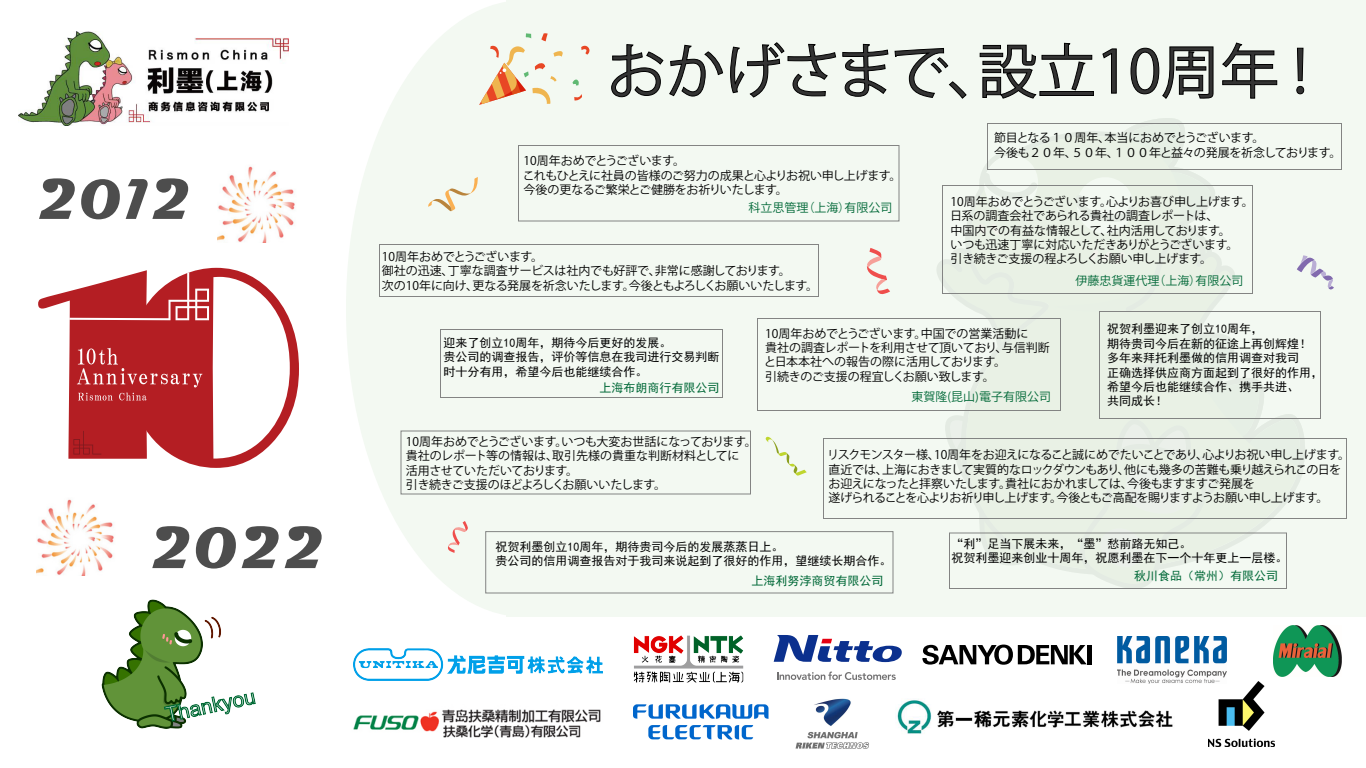
<style>
.page{position:relative;width:1366px;height:768px;background:#fff}
.page>*{position:absolute;margin:0;border:0;box-sizing:border-box;transform-origin:0 0}
.t1{font:700 60px "Magneto";color:#4d4d4d}
.t2{font:59px "Koz Go Pr 6 N";color:#333}
.t3{font:700 58px "Magneto";color:#4d4d4d}
.t4{font:12px/14.4px "Koz Go Pr 6 N";letter-spacing:-.03em;color:#000}
.t5{font:12px/14.4px "Sim Hei";color:#000}
.t6{font:12px/14.4px "Koz Go Pr 6 N";letter-spacing:-.05em;color:#000}
.t7{font:12px/14.4px "Koz Go Pr 6 N";letter-spacing:-.01em;color:#000}
.t8{font:12px/14.4px "Koz Go Pr 6 N";color:#000}
.t9{font:12px "Koz Go Pr 6 N";color:#006837}
.t10{font:12px "Sim Hei";color:#006837}
</style>
<div class="page">
<img style="left:101px;top:599px;width:155px;height:130px">
<svg style="left:38px;top:268px;width:261px;height:200px"></svg>
<img style="left:18px;top:31px;width:271px;height:95px">
<div style="left:506px;top:0;width:860px;height:617px;background:#f3f9f2"></div>
<div style="left:346px;top:0;width:358px;height:617px;background:#f3f9f2;border-radius:50%"></div>
<svg style="left:611px;top:44px;width:112px;height:53px"></svg>
<svg style="left:730px;top:42px;width:106px;height:56px"></svg>
<svg style="left:842px;top:44px;width:46px;height:53px"></svg>
<svg style="left:895px;top:48px;width:72px;height:51px"></svg>
<svg style="left:980px;top:43px;width:114px;height:56px"></svg>
<svg style="left:1102px;top:48px;width:15px;height:46px"></svg>
<svg style="left:1131px;top:46px;width:83px;height:53px"></svg>
<svg style="left:1222px;top:42px;width:55px;height:57px"></svg>
<svg style="left:1296px;top:48px;width:8px;height:46px"></svg>
<div style="left:757px;top:318px;width:304px;height:93px;border:1px solid #838483"></div>
<img style="left:217px;top:166px;width:78px;height:77px">
<img style="left:36px;top:499px;width:78px;height:77px">
<svg style="left:448px;top:521px;width:20px;height:32px"></svg>
<svg style="left:428px;top:177px;width:50px;height:34px"></svg>
<svg style="left:936px;top:118px;width:398px;height:469px"></svg>
<svg style="left:867px;top:248px;width:23px;height:46px"></svg>
<svg style="left:765px;top:437px;width:42px;height:39px"></svg>
<svg style="left:581px;top:45px;width:9px;height:10px"></svg>
<svg style="left:572px;top:79px;width:7px;height:7px"></svg>
<svg style="left:574px;top:94px;width:8px;height:7px"></svg>
<svg style="left:479px;top:33px;width:84px;height:72px"></svg>
<img style="left:897px;top:700px;width:276px;height:34px">
<img style="left:795px;top:698px;width:74px;height:51px">
<img style="left:633px;top:704px;width:135px;height:36px">
<img style="left:1209px;top:681px;width:66px;height:66px">
<img style="left:1117px;top:636px;width:110px;height:48px">
<img style="left:1273px;top:625px;width:69px;height:52px">
<img style="left:633px;top:635px;width:111px;height:48px">
<svg style="left:774px;top:635px;width:128px;height:27px"></svg>
<svg style="left:777px;top:672px;width:119px;height:8px"></svg>
<hr style="left:1088px;top:645px;width:4px;height:19px;background:#000">
<svg style="left:922px;top:645px;width:165px;height:20px"></svg>
<div style="left:518px;top:145px;width:381px;height:76px;border:1px solid #838483"></div>
<div style="left:485px;top:531px;width:408px;height:62px;border:1px solid #838483"></div>
<div style="left:379px;top:244px;width:440px;height:53px;border:1px solid #838483"></div>
<div style="left:401px;top:431px;width:350px;height:63px;border:1px solid #838483"></div>
<div style="left:440px;top:329px;width:283px;height:69px;border:1px solid #838483"></div>
<div style="left:942px;top:185px;width:311px;height:109px;border:1px solid #838483"></div>
<div style="left:987px;top:123px;width:355px;height:47px;border:1px solid #838483"></div>
<div style="left:949px;top:533px;width:338px;height:56px;border:1px solid #838483"></div>
<div style="left:823px;top:438px;width:524px;height:81px;border:1px solid #838483"></div>
<div style="left:1099px;top:311px;width:222px;height:108px;border:1px solid #838483"></div>
<img style="left:353px;top:709px;width:248px;height:29px">
<img style="left:353px;top:648px;width:250px;height:32px">
<h3 class="t3" style="left:37px;top:166px;width:156px">2012</h3>
<h1 class="t1" style="left:150px;top:514px;width:177px">2022</h1>
<h2 class="t2" style="left:607px;top:38px;width:702px">おかげさまで、設立10周年 !</h2>
<p class="t4" style="left:523px;top:154px;width:380px">10周年おめでとうございます。<br>これもひとえに社員の皆様のご努力の成果と心よりお祝い申し上げます。今後の更なるご繁栄とご健勝をお祈りいたします。</p>
<p class="t9" style="left:749px;top:201px;width:145px">科立思管理（上海）有限公司</p>
<p class="t7" style="left:382px;top:250px;width:438px">10周年おめでとうございます。<br>御社の迅速、丁寧な調査サービスは社内でも好評で、非常に感謝しております。<br>次の10年に向け、更なる発展を祈念いたします。今後ともよろしくお願いいたします。</p>
<p class="t4" style="left:994px;top:131px;width:349px">節目となる１０周年、本当におめでとうございます。<br>今後も２０年、５０年、１００年と益々の発展を祈念しております。</p>
<p class="t4" style="left:950px;top:194px;width:305px">10周年おめでとうございます。心よりお喜び申し上げます。日系の調査会社であられる貴社の調査レポートは、<br>中国内での有益な情報として、社内活用しております。<br>いつも迅速丁寧に対応いただきありがとうございます。<br>引き続きご支援の程よろしくお願い申し上げます。</p>
<p class="t9" style="left:1075px;top:274px;width:169px">伊藤忠貨運代理（上海）有限公司</p>
<p class="t5" style="left:444px;top:335px;width:277px">迎来了创立10周年，期待今后更好的发展。<br>贵公司的调查报告，评价等信息在我司进行交易判断时十分有用，希望今后也能继续合作。</p>
<p class="t10" style="left:600px;top:382px;width:121px">上海布朗商行有限公司</p>
<p class="t4" style="left:406px;top:435px;width:352px">10周年おめでとうございます。いつも大変お世話になっております。貴社のレポート等の情報は、取引先様の貴重な判断材料としてに<br>活用させていただいております。<br>引き続きご支援のほどよろしくお願いいたします。</p>
<p class="t8" style="left:764px;top:326px;width:287px">10周年おめでとうございます。中国での営業活動に<br>貴社の調査レポートを利用させて頂いており、与信判断と日本本社への報告の際に活用しております。<br>引続きのご支援の程宜しくお願い致します。</p>
<p class="t9" style="left:912px;top:390px;width:141px">東賀隆(昆山)電子有限公司</p>
<p class="t5" style="left:1107px;top:322px;width:217px">祝贺利墨迎来了创立10周年，<br>期待贵司今后在新的征途上再创辉煌！多年来拜托利墨做的信用调查对我司<br>正确选择供应商方面起到了很好的作用，希望今后也能继续合作、携手共进、<br>共同成长！</p>
<p class="t6" style="left:827px;top:448px;width:524px">リスクモンスター様、10周年をお迎えになること誠にめでたいことであり、心よりお祝い申し上げます。直近では、上海におきまして実質的なロックダウンもあり、他にも幾多の苦難も乗り越えられこの日をお迎えになったと拝察いたします。貴社におかれましては、今後もますますご発展を<br>遂げられることを心よりお祈り申し上げます。今後ともご高配を賜りますようお願い申し上げます。</p>
<p class="t5" style="left:495px;top:539px;width:397px">祝贺利墨创立10周年，期待贵司今后的发展蒸蒸日上。<br>贵公司的信用调查报告对于我司来说起到了很好的作用，望继续长期合作。</p>
<p class="t10" style="left:751px;top:574px;width:133px">上海利努浡商贸有限公司</p>
<p class="t5" style="left:952px;top:537px;width:337px">“利”足当下展未来，“墨”愁前路无知己。<br>祝贺利墨迎来创业十周年，祝愿利墨在下一个十年更上一层楼。</p>
<p class="t10" style="left:1134px;top:569px;width:145px">秋川食品（常州）有限公司</p>
</div>
